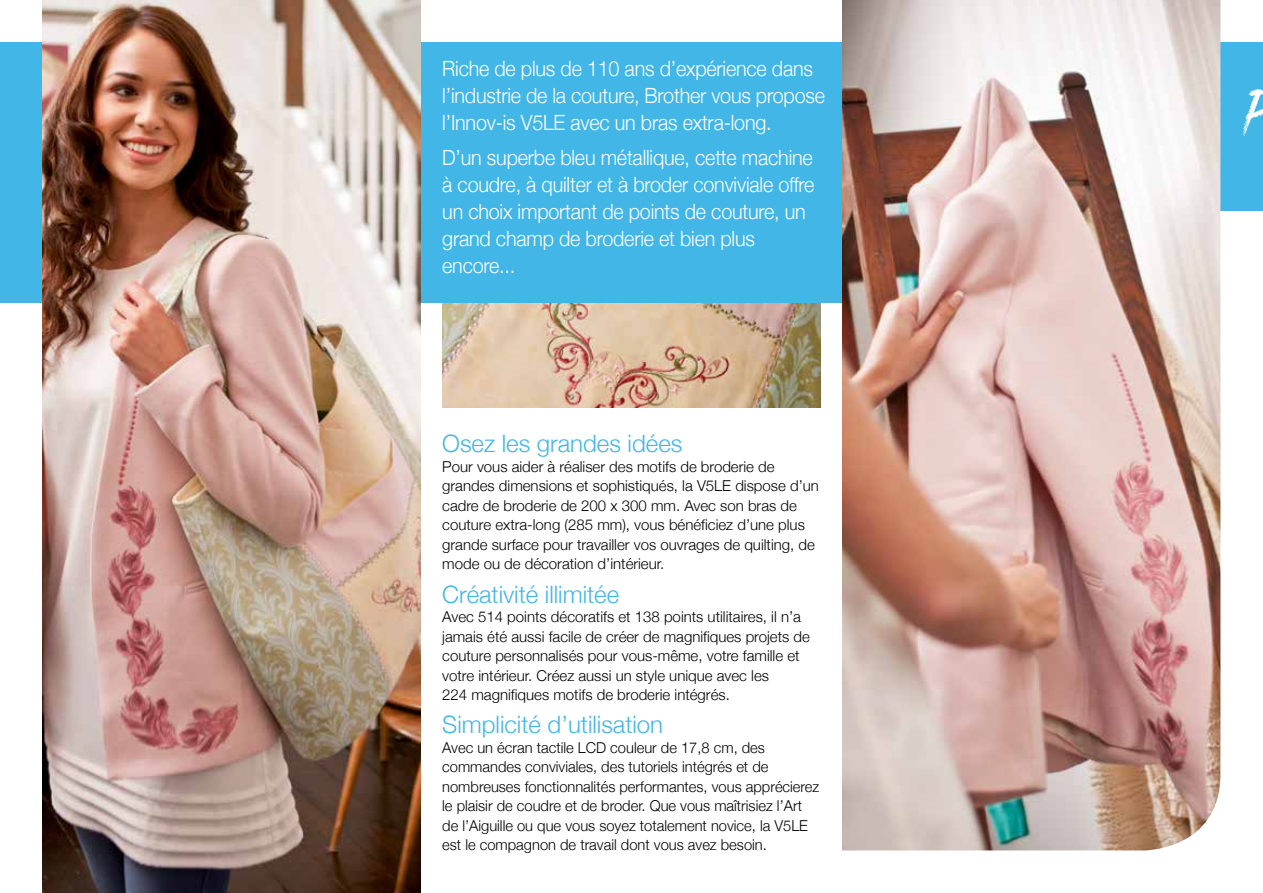
<style>
.page{position:relative;width:1263px;height:893px;background:#fff}
.page>*{position:absolute;margin:0;border:0;box-sizing:border-box;transform-origin:0 0}
.t1{font:66px "FS Sammy";color:#fff}
.t2{font:300 24px "Helvetica Neue";color:#42b6e7}
.t3{font:300 21px/27px "Helvetica Neue";letter-spacing:-.01em;color:#fff;scale:.94 1}
.t4{font:300 15px/19.5px "Helvetica Neue";color:#000}
</style>
<div class="page">
<div style="left:0;top:43px;width:1142px;height:260px;background:#42b6e7"></div>
<div style="left:0;top:43px;width:1263px;height:168px;background:#42b6e7"></div>
<img style="left:442px;top:303px;width:379px;height:105px">
<img style="left:842px;top:0;width:378px;height:850px">
<img style="left:43px;top:0;width:378px;height:893px">
<h3 class="t3" style="left:442px;top:54px;width:409px">Riche de plus de 110 ans d’expérience dans l’industrie de la couture, Brother vous propose l’Innov-is V5LE avec un bras extra-long.</h3>
<h3 class="t3" style="left:442px;top:144px;width:397px">D’un superbe bleu métallique, cette machine à coudre, à quilter et à broder conviviale offre un choix important de points de couture, un grand champ de broderie et bien plus encore...</h3>
<h2 class="t2" style="left:442px;top:429px;width:242px">Osez les grandes idées</h2>
<p class="t4" style="left:442px;top:456px;width:378px">Pour vous aider à réaliser des motifs de broderie de grandes dimensions et sophistiqués, la V5LE dispose d’un cadre de broderie de 200 x 300 mm. Avec son bras de couture extra-long (285 mm), vous bénéficiez d’une plus grande surface pour travailler vos ouvrages de quilting, de mode ou de décoration d’intérieur.</p>
<h2 class="t2" style="left:442px;top:579px;width:178px">Créativité illimitée</h2>
<p class="t4" style="left:442px;top:607px;width:369px">Avec 514 points décoratifs et 138 points utilitaires, il n’a jamais été aussi facile de créer de magnifiques projets de couture personnalisés pour vous-même, votre famille et votre intérieur. Créez aussi un style unique avec les<br>224 magnifiques motifs de broderie intégrés.</p>
<h2 class="t2" style="left:442px;top:710px;width:222px">Simplicité d’utilisation</h2>
<p class="t4" style="left:442px;top:737px;width:379px">Avec un écran tactile LCD couleur de 17,8 cm, des commandes conviviales, des tutoriels intégrés et de nombreuses fonctionnalités performantes, vous apprécierez le plaisir de coudre et de broder. Que vous maîtrisiez l’Art de l’Aiguille ou que vous soyez totalement novice, la V5LE est le compagnon de travail dont vous avez besoin.</p>
<h1 class="t1" style="left:1240px;top:73px;width:35px">P</h1>
</div>
